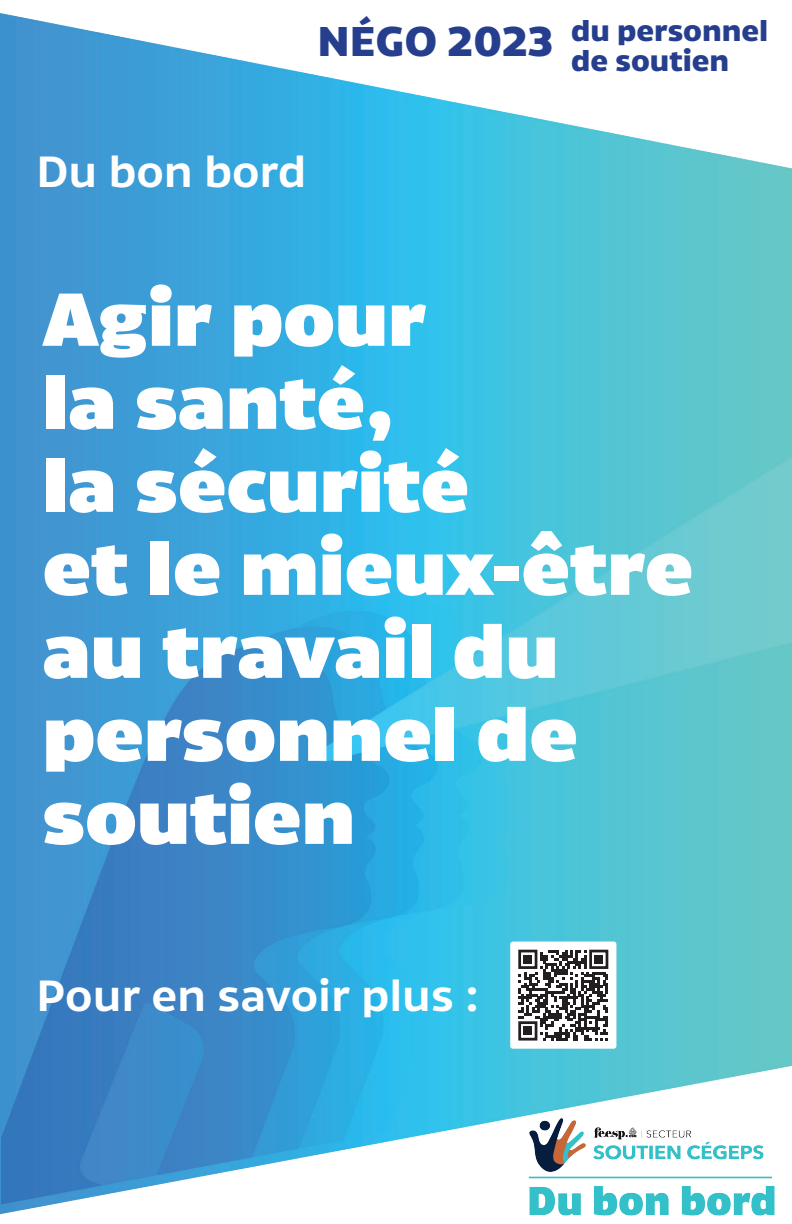
<style>
.page{position:relative;width:792px;height:1224px;background:#fff}
.page>*{position:absolute;margin:0;border:0;box-sizing:border-box;transform-origin:0 0}
.t1{font:900 72px/83px "Canal";color:#fff;scale:1.04 1}
.t2{font:500 42px "Canal";color:#fff}
.t3{font:700 40px "Canal";color:#253f8e}
.t4{font:700 28px/30px "Canal";color:#253f8e}
</style>
<div class="page">
<img style="left:0;top:13px;width:792px;height:1202px">
<img style="left:405px;top:1026px;width:387px;height:190px">
<div style="left:510px;top:942px;width:106px;height:107px;background:#fff;border-radius:3px"></div>
<svg style="left:518px;top:949px;width:91px;height:92px"></svg>
<p class="t3" style="left:317px;top:5px;width:238px">NÉGO 2023</p>
<p class="t4" style="left:571px;top:12px;width:199px">du personnel de soutien</p>
<p class="t2" style="left:36px;top:133px;width:272px">Du bon bord</p>
<p class="t1" style="left:43px;top:279px;width:627px">Agir pour<br>la santé,<br>la sécurité<br>et le mieux-être au travail du personnel de soutien</p>
<p class="t2" style="left:36px;top:957px;width:445px">Pour en savoir plus :</p>
</div>
